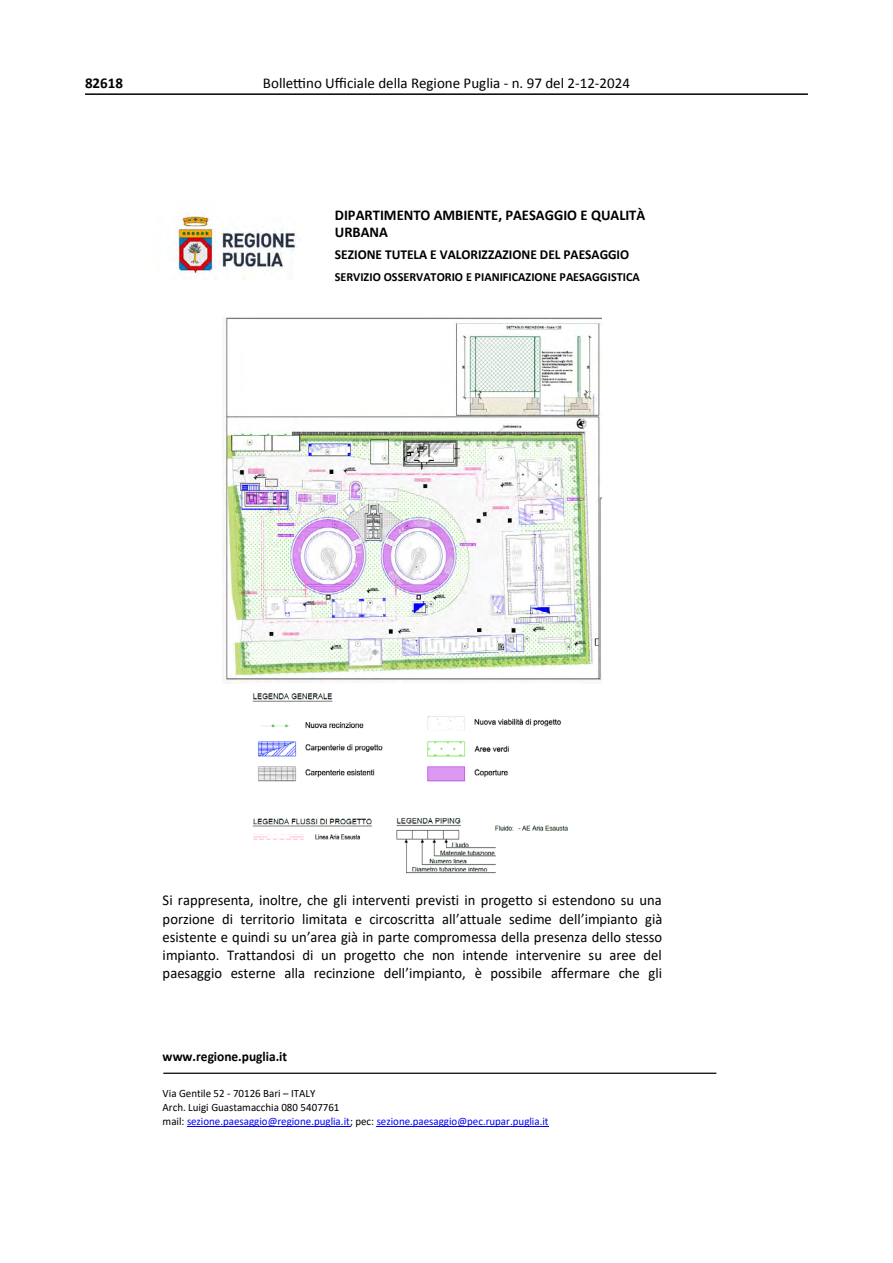
<style>
.page{position:relative;width:893px;height:1263px;background:#fff}
.page>*{position:absolute;margin:0;border:0;box-sizing:border-box;transform-origin:0 0}
.t1{font:15px/18.3px "Calibri";color:#000;text-align:justify}
.t2{font:700 15px/16.5px "Calibri";color:#000}
.t3{font:700 15px "Calibri";color:#000}
.t4{font:700 13.8px "Calibri";color:#000}
.t5{font:700 12.45px "Calibri";color:#000}
.t6{font:11.25px/13.6px "Calibri";color:#00f}
.s1{color:#000}
</style>
<div class="page">
<hr style="left:85px;top:93px;width:723px;height:2px;background:#000">
<hr style="left:163px;top:1073px;width:553px;height:1px;background:#000">
<img style="left:176px;top:213px;width:125px;height:62px">
<hr style="left:187px;top:1126px;width:163px;height:1px;background:#00f">
<hr style="left:377px;top:1126px;width:172px;height:1px;background:#00f">
<img style="left:223px;top:318px;width:379px;height:365px">
<img style="left:252px;top:693px;width:316px;height:181px">
<p class="t3" style="left:85px;top:72px;width:40px">82618</p>
<p class="t1" style="left:263px;top:73px;width:369px">Bollettino Ufficiale della Regione Puglia - n. 97 del 2-12-2024</p>
<p class="t2" style="left:335px;top:207px;width:312px">DIPARTIMENTO AMBIENTE, PAESAGGIO E QUALITÀ<br>URBANA</p>
<p class="t4" style="left:335px;top:245px;width:296px">SEZIONE TUTELA E VALORIZZAZIONE DEL PAESAGGIO</p>
<p class="t5" style="left:335px;top:268px;width:306px">SERVIZIO OSSERVATORIO E PIANIFICAZIONE PAESAGGISTICA</p>
<p class="t1" style="left:163px;top:891px;width:501px">Si rappresenta, inoltre, che gli interventi previsti in progetto si estendono su una porzione di territorio limitata e circoscritta all’attuale sedime dell’impianto già esistente e quindi su un’area già in parte compromessa della presenza dello stesso impianto. Trattandosi di un progetto che non intende intervenire su aree del paesaggio esterne alla recinzione dell’impianto, è possibile affermare che gli</p>
<p class="t4" style="left:163px;top:1047px;width:126px">www.regione.puglia.it</p>
<p class="t6" style="left:163px;top:1086px;width:387px"><span class="s1">Via Gentile 52 - 70126 Bari – ITALY<br>Arch. Luigi Guastamacchia 080 5407761<br>mail:</span> sezione.paesaggio@regione.puglia.it<span class="s1">; pec:</span> sezione.paesaggio@pec.rupar.puglia.it</p>
</div>
